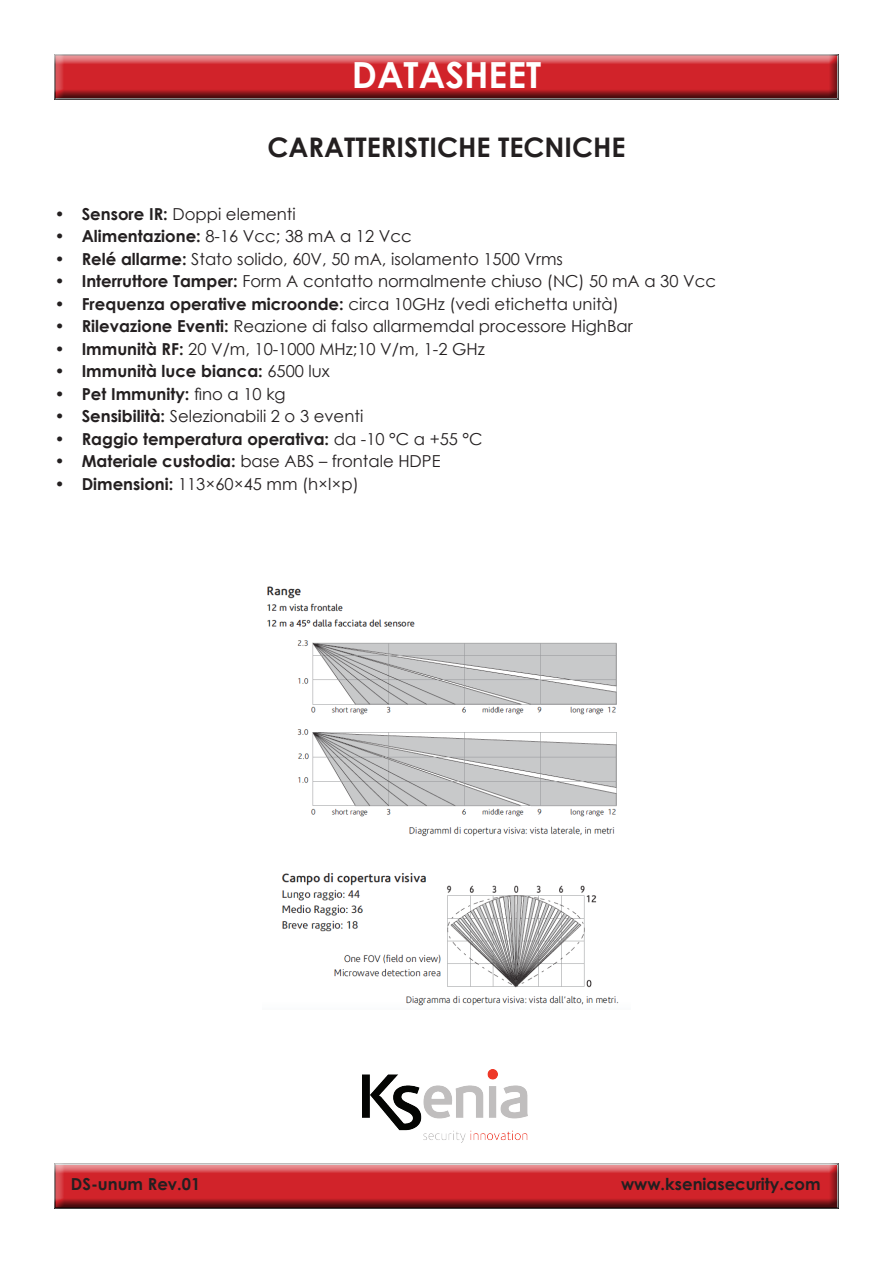
<style>
.page{position:relative;width:893px;height:1263px;background:#fff}
.page>*{position:absolute;margin:0;border:0;box-sizing:border-box;transform-origin:0 0}
.t1{font:700 36px "Century Gothic";color:#fff}
.t2{font:700 27px "Century Gothic";color:#231f20}
.t3{font:16.5px "Century Gothic";color:#231f20}
.t4{font:700 16.5px "Century Gothic";color:#231f20}
.s1{font-weight:700}
.s2{font-weight:400}
</style>
<div class="page">
<img style="left:362px;top:1069px;width:166px;height:73px">
<div style="left:53px;top:54px;width:786px;height:48px;background:#231f20;opacity:.75"></div>
<div style="left:53px;top:1163px;width:787px;height:48px;background:#231f20;opacity:.75"></div>
<img style="left:267px;top:586px;width:352px;height:420px">
<h1 class="t1" style="left:352px;top:48px;width:191px">DATASHEET</h1>
<h2 class="t2" style="left:267px;top:127px;width:360px">CARATTERISTICHE TECNICHE</h2>
<p class="t3" style="left:55px;top:202px;width:243px"><span class="s1">• Sensore IR:</span> Doppi elementi</p>
<p class="t3" style="left:55px;top:225px;width:359px"><span class="s1">• Alimentazione:</span> 8-16 Vcc; 38 mA a 12 Vcc</p>
<p class="t3" style="left:55px;top:247px;width:510px"><span class="s1">• Relé allarme:</span> Stato solido, 60V, 50 mA, isolamento 1500 Vrms</p>
<p class="t3" style="left:55px;top:270px;width:663px"><span class="s1">• Interruttore Tamper:</span> Form A contatto normalmente chiuso (NC) 50 mA a 30 Vcc</p>
<p class="t3" style="left:55px;top:292px;width:566px"><span class="s1">• Frequenza operative microonde:</span> circa 10GHz (vedi etichetta unità)</p>
<p class="t3" style="left:55px;top:315px;width:579px"><span class="s1">• Rilevazione Eventi:</span> Reazione di falso allarmemdal processore HighBar</p>
<p class="t3" style="left:55px;top:337px;width:432px"><span class="s1">• Immunità RF:</span> 20 V/m, 10-1000 MHz;10 V/m, 1-2 GHz</p>
<p class="t4" style="left:55px;top:359px;width:277px">• Immunità luce bianca: <span class="s2">6500 lux</span></p>
<p class="t4" style="left:55px;top:381px;width:233px">• Pet Immunity: <span class="s2">fino a 10 kg</span></p>
<p class="t3" style="left:55px;top:405px;width:310px"><span class="s1">• Sensibilità:</span> Selezionabili 2 o 3 eventi</p>
<p class="t4" style="left:55px;top:426px;width:429px">• Raggio temperatura operativa: <span class="s2">da -10 °C a +55 °C</span></p>
<p class="t3" style="left:55px;top:450px;width:387px"><span class="s1">• Materiale custodia:</span> base ABS – frontale HDPE</p>
<p class="t3" style="left:55px;top:472px;width:306px"><span class="s1">• Dimensioni:</span> 113×60×45 mm (h×l×p)</p>
<p class="t4" style="left:71px;top:1172px;width:131px">DS-unum Rev.01</p>
<p class="t4" style="left:621px;top:1172px;width:201px">www.kseniasecurity.com</p>
</div>
